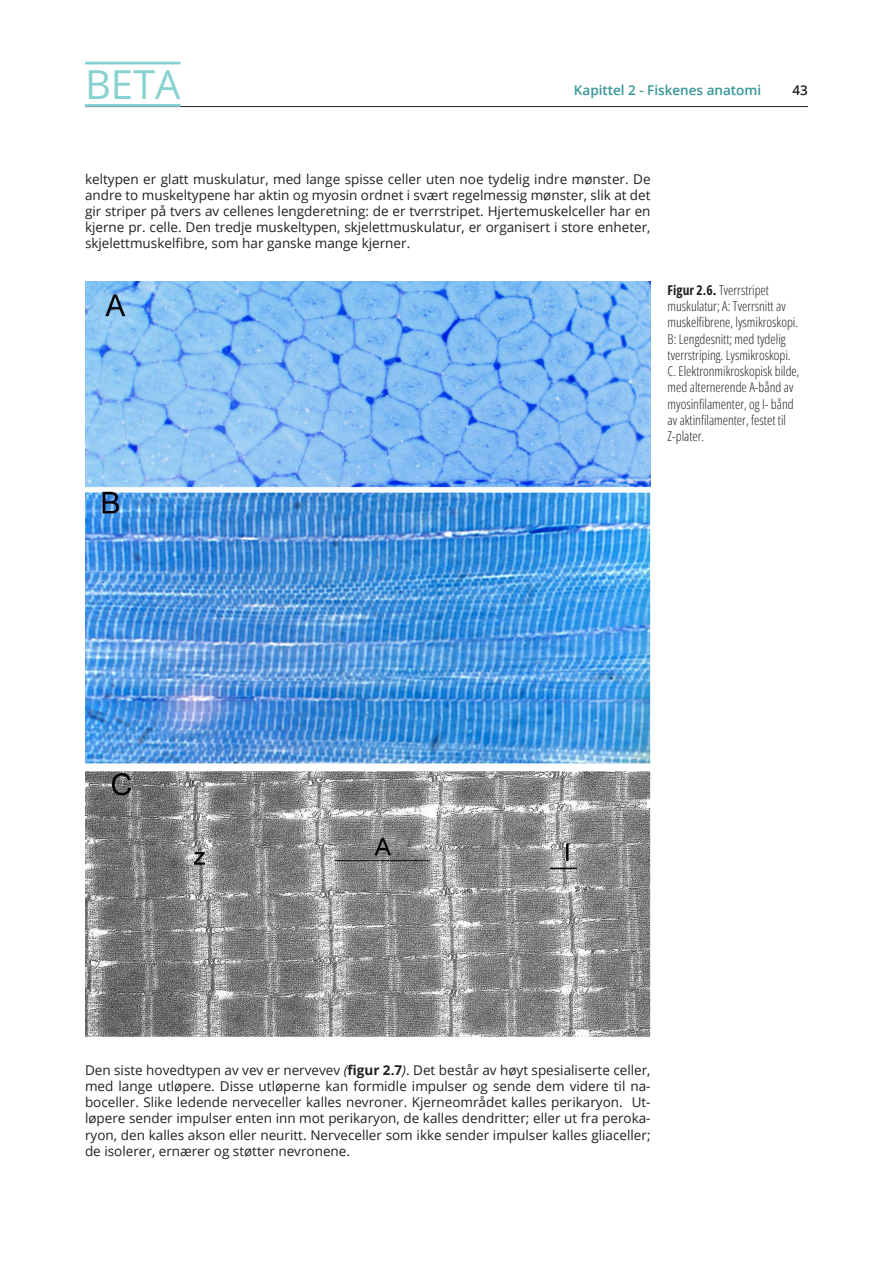
<style>
.page{position:relative;width:893px;height:1263px;background:#fff}
.page>*{position:absolute;margin:0;border:0;box-sizing:border-box;transform-origin:0 0}
.t1{font:40.05px "Open Sans";color:#88d1d1}
.t2{font:13.5px/16.2px "Open Sans";color:#231f20;text-align:justify}
.t3{font:300 13.5px/16.2px "Open Sans Condensed";color:#231f20}
.t4{font:600 13.5px "Open Sans";color:#359697}
.t5{font:600 13.5px "Open Sans";color:#231f20}
.s1{font-weight:700}
.s2{font-family:"Open Sans";font-weight:700}
.s3{font-style:italic}
</style>
<div class="page">
<hr style="left:85px;top:106px;width:723px;height:1px;background:#231f20">
<hr style="left:85px;top:62px;width:96px;height:2px;background:#88d1d1">
<hr style="left:85px;top:104px;width:96px;height:3px;background:#88d1d1">
<img style="left:85px;top:281px;width:566px;height:756px">
<h1 class="t1" style="left:85px;top:57px;width:97px">BETA</h1>
<p class="t4" style="left:574px;top:81px;width:189px">Kapittel 2 - Fiskenes anatomi</p>
<p class="t5" style="left:792px;top:81px;width:17px">43</p>
<p class="t2" style="left:85px;top:170px;width:567px">keltypen er glatt muskulatur, med lange spisse celler uten noe tydelig indre mønster. De andre to muskeltypene har aktin og myosin ordnet i svært regelmessig mønster, slik at det gir striper på tvers av cellenes lengderetning: de er tverrstripet. Hjertemuskelceller har en kjerne pr. celle. Den tredje muskeltypen, skjelettmuskulatur, er organisert i store enheter, skjelettmuskelfibre, som har ganske mange kjerner.</p>
<p class="t3" style="left:668px;top:282px;width:133px"><span class="s1">Figur 2.6</span><span class="s2">.</span> Tverrstripet muskulatur; A: Tverrsnitt av muskelfibrene, lysmikroskopi.<br>B: Lengdesnitt; med tydelig tverrstriping. Lysmikroskopi.<br>C. Elektronmikroskopisk bilde, med alternerende A-bånd av myosinfilamenter, og I- bånd av aktinfilamenter, festet til<br>Z-plater.</p>
<p class="t2" style="left:85px;top:1061px;width:567px">Den siste hovedtypen av vev er nervevev <span class="s3">(</span><span class="s1">figur 2.7</span><span class="s3">)</span>. Det består av høyt spesialiserte celler, med lange utløpere. Disse utløperne kan formidle impulser og sende dem videre til na&shy;boceller. Slike ledende nerveceller kalles nevroner. Kjerneområdet kalles perikaryon. Ut&shy;løpere sender impulser enten inn mot perikaryon, de kalles dendritter; eller ut fra peroka&shy;ryon, den kalles akson eller neuritt. Nerveceller som ikke sender impulser kalles gliaceller; de isolerer, ernærer og støtter nevronene.</p>
</div>
